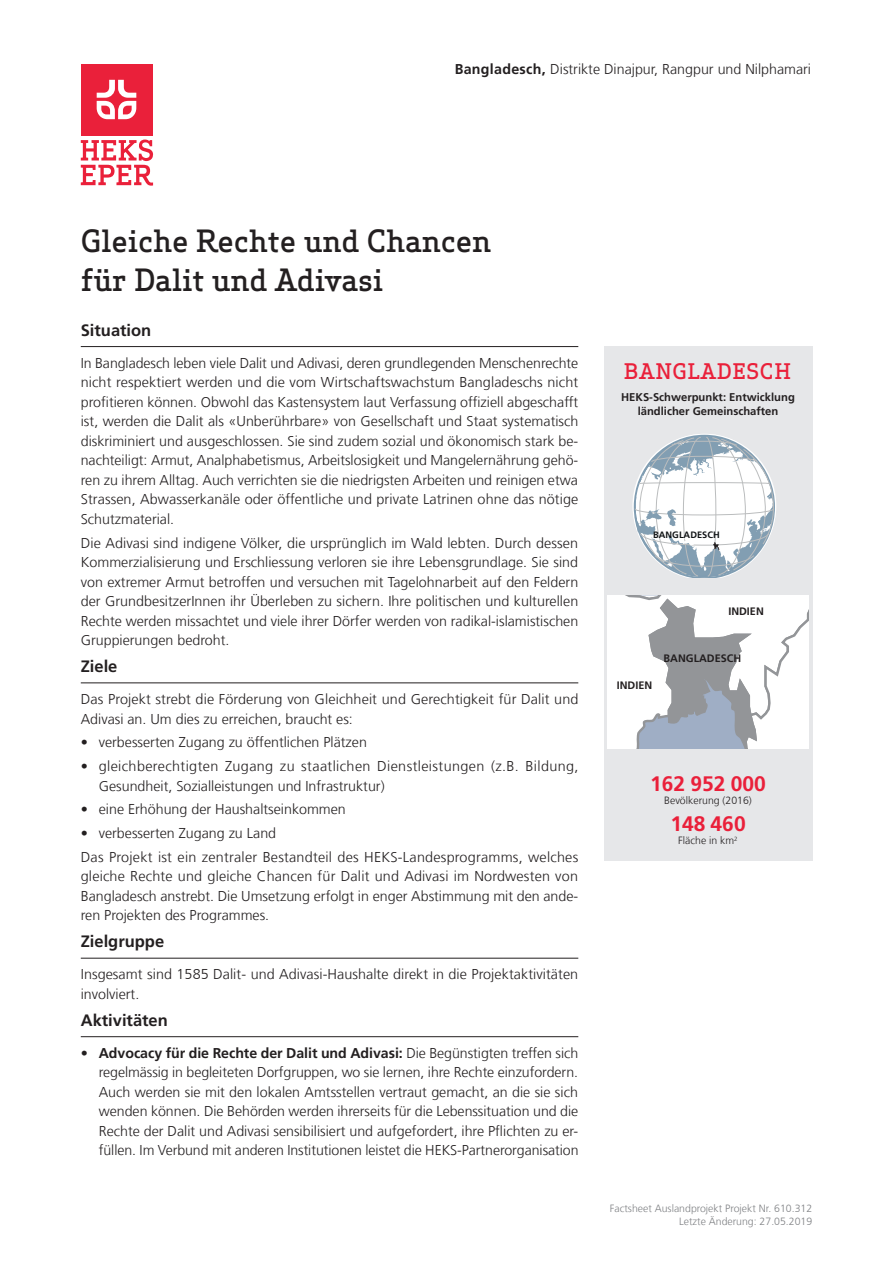
<style>
.page{position:relative;width:893px;height:1263px;background:#fff}
.page>*{position:absolute;margin:0;border:0;box-sizing:border-box;transform-origin:0 0}
.t1{font:500 30px/39px "Apex Serif";letter-spacing:-.01em;color:#231f20}
.t2{font:700 21px "Frutiger LT Com";color:#ea203a}
.t3{font:500 21px "Apex Serif";letter-spacing:.025em;color:#ea203a}
.t4{font:700 16.5px "Frutiger LT Com";color:#231f20}
.t5{font:300 14.25px/19.5px "Frutiger LT Com";color:#231f20;text-align:justify}
.t6{font:300 14.25px/19.5px "Frutiger LT Com";letter-spacing:.025em;color:#231f20}
.t7{font:700 11.25px/13.4px "Frutiger LT Com";color:#231f20;text-align:center}
.t8{font:700 10.8px "Frutiger LT Com";color:#231f20}
.t9{font:300 10.5px/12.6px "Frutiger LT Com";color:#808285;text-align:right}
.t10{font:300 10.5px "Frutiger LT Com";color:#231f20}
.t11{font:700 9.3px "Frutiger LT Com";color:#101315}
.s1{font-weight:700}
</style>
<div class="page">
<hr style="left:81px;top:346px;width:497px;height:1px;background:#231f20">
<hr style="left:81px;top:682px;width:497px;height:1px;background:#231f20">
<hr style="left:81px;top:958px;width:497px;height:1px;background:#231f20">
<hr style="left:81px;top:1036px;width:497px;height:1px;background:#231f20">
<div style="left:604px;top:347px;width:208px;height:514px;background:#e6e7e9"></div>
<svg style="left:607px;top:595px;width:201px;height:154px;background:#d8dade"></svg>
<svg style="left:633px;top:434px;width:143px;height:144px"></svg>
<div style="left:81px;top:64px;width:71px;height:71px;background:#ea203a"></div>
<svg style="left:97px;top:80px;width:39px;height:39px"></svg>
<svg style="left:81px;top:140px;width:72px;height:46px"></svg>
<p class="t5" style="left:455px;top:60px;width:358px"><span class="s1">Bangladesch,</span> Distrikte Dinajpur, Rangpur und Nilphamari</p>
<h1 class="t1" style="left:81px;top:221px;width:412px">Gleiche Rechte und Chancen für Dalit und Adivasi</h1>
<p class="t4" style="left:81px;top:320px;width:72px">Situation</p>
<p class="t5" style="left:81px;top:353px;width:499px">In Bangladesch leben viele Dalit und Adivasi, deren grundlegenden Menschenrechte nicht respektiert werden und die vom Wirtschaftswachstum Bangladeschs nicht profitieren können. Obwohl das Kastensystem laut Verfassung offiziell abgeschafft ist, werden die Dalit als «Unberührbare» von Gesellschaft und Staat systematisch diskriminiert und ausgeschlossen. Sie sind zudem sozial und ökonomisch stark be&shy;nachteiligt: Armut, Analphabetismus, Arbeitslosigkeit und Mangelernährung gehö&shy;ren zu ihrem Alltag. Auch verrichten sie die niedrigsten Arbeiten und reinigen etwa Strassen, Abwasserkanäle oder öffentliche und private Latrinen ohne das nötige Schutzmaterial.</p>
<p class="t5" style="left:81px;top:533px;width:499px">Die Adivasi sind indigene Völker, die ursprünglich im Wald lebten. Durch dessen Kommerzialisierung und Erschliessung verloren sie ihre Lebensgrundlage. Sie sind von extremer Armut betroffen und versuchen mit Tagelohnarbeit auf den Feldern der GrundbesitzerInnen ihr Überleben zu sichern. Ihre politischen und kulturellen Rechte werden missachtet und viele ihrer Dörfer werden von radikal-islamistischen Gruppierungen bedroht.</p>
<p class="t4" style="left:81px;top:656px;width:38px">Ziele</p>
<p class="t5" style="left:81px;top:689px;width:499px">Das Projekt strebt die Förderung von Gleichheit und Gerechtigkeit für Dalit und<br>Adivasi an. Um dies zu erreichen, braucht es:</p>
<p class="t5" style="left:81px;top:733px;width:288px">• verbesserten Zugang zu öffentlichen Plätzen</p>
<p class="t6" style="left:99px;top:756px;width:481px;text-indent:-18px">• gleichberechtigten Zugang zu staatlichen Dienstleistungen (z.B. Bildung,<br>Gesundheit, Sozialleistungen und Infrastruktur)</p>
<p class="t5" style="left:81px;top:800px;width:267px">• eine Erhöhung der Haushaltseinkommen</p>
<p class="t5" style="left:81px;top:821px;width:499px;line-height:23.7px">• verbesserten Zugang zu Land<br>Das Projekt ist ein zentraler Bestandteil des HEKS-Landesprogramms, welches</p>
<p class="t5" style="left:81px;top:867px;width:499px">gleiche Rechte und gleiche Chancen für Dalit und Adivasi im Nordwesten von Bangladesch anstrebt. Die Umsetzung erfolgt in enger Abstimmung mit den ande&shy;ren Projekten des Programmes.</p>
<p class="t4" style="left:81px;top:932px;width:85px">Zielgruppe</p>
<p class="t5" style="left:81px;top:965px;width:499px">Insgesamt sind 1585 Dalit- und Adivasi-Haushalte direkt in die Projektaktivitäten involviert.</p>
<p class="t4" style="left:81px;top:1010px;width:89px">Aktivitäten</p>
<p class="t5" style="left:99px;top:1043px;width:481px;text-indent:-18px">• <span class="s1">Advocacy für die Rechte der Dalit und Adivasi:</span> Die Begünstigten treffen sich regelmässig in begleiteten Dorfgruppen, wo sie lernen, ihre Rechte einzufordern.<br>Auch werden sie mit den lokalen Amtsstellen vertraut gemacht, an die sie sich wenden können. Die Behörden werden ihrerseits für die Lebenssituation und die Rechte der Dalit und Adivasi sensibilisiert und aufgefordert, ihre Pflichten zu er&shy;füllen. Im Verbund mit anderen Institutionen leistet die HEKS-Partnerorganisation</p>
<h2 class="t3" style="left:624px;top:358px;width:169px">BANGLADESCH</h2>
<p class="t7" style="left:621px;top:391px;width:175px">HEKS-Schwerpunkt: Entwicklung ländlicher Gemeinschaften</p>
<p class="t11" style="left:653px;top:529px;width:68px">BANGLADESCH</p>
<p class="t8" style="left:728px;top:604px;width:37px">INDIEN</p>
<p class="t8" style="left:617px;top:679px;width:37px">INDIEN</p>
<p class="t8" style="left:664px;top:652px;width:79px">BANGLADESCH</p>
<h2 class="t2" style="left:650px;top:771px;width:117px">162 952 000</h2>
<p class="t10" style="left:664px;top:794px;width:89px">Bevölkerung (2016)</p>
<h2 class="t2" style="left:670px;top:811px;width:77px">148 460</h2>
<p class="t10" style="left:678px;top:835px;width:61px">Fläche in km<sup>2</sup></p>
<p class="t9" style="left:610px;top:1202px;width:204px">Factsheet Auslandprojekt Projekt Nr. 610.312<br>Letzte Änderung: 27.05.2019</p>
</div>
